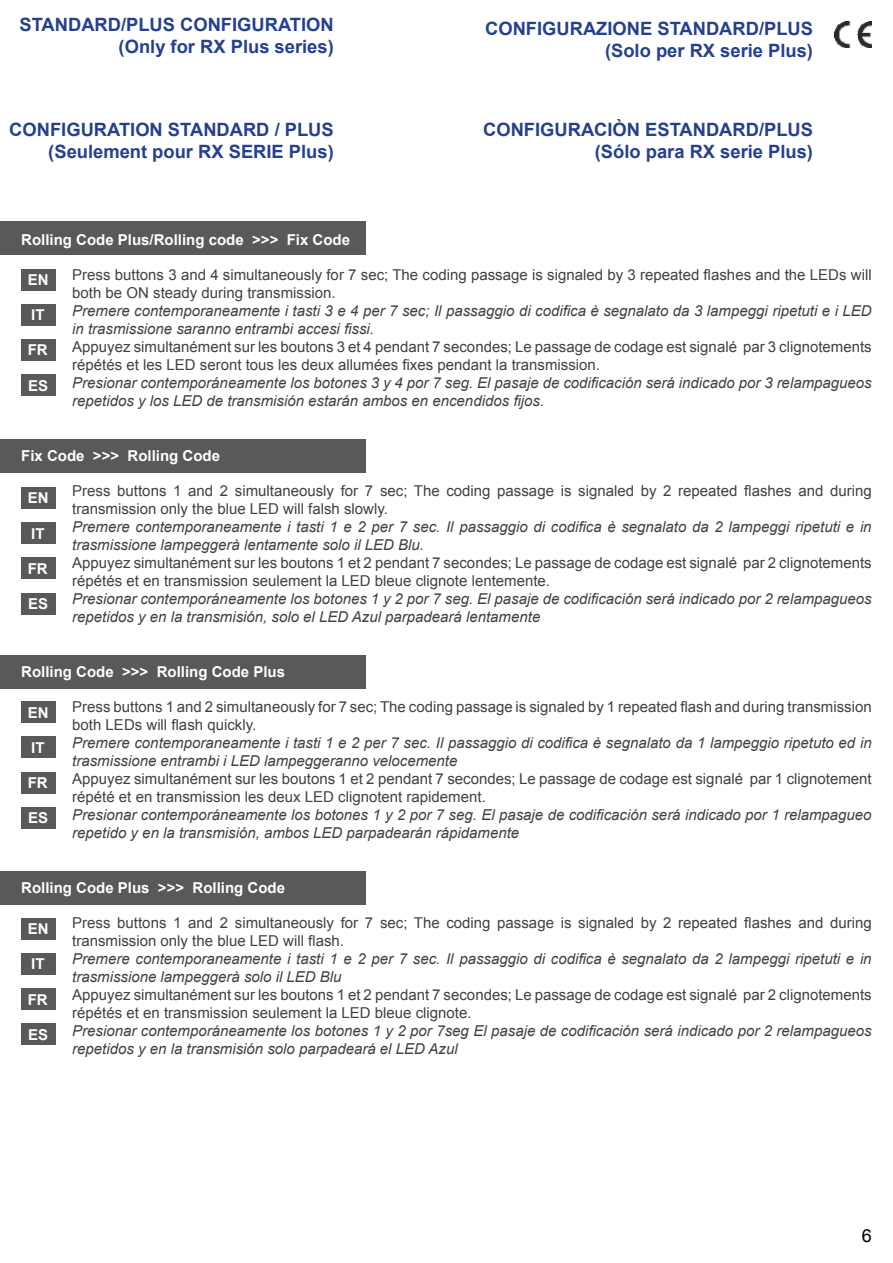
<style>
.page{position:relative;width:893px;height:1263px;background:#fff}
.page>*{position:absolute;margin:0;border:0;box-sizing:border-box;transform-origin:0 0}
.t1{font:700 18.3px/22px "Arial";color:#25408f;text-align:right}
.t2{font:18px "Arial";color:#000}
.t3{font:italic 15px/18px "Arial";color:#414042}
.t4{font:15px/18px "Arial";color:#414042}
.t5{font:700 15px "Arial";color:#fff}
</style>
<div class="page">
<div style="left:0;top:221px;width:366px;height:34px;background:#58595b"></div>
<div style="left:0;top:439px;width:366px;height:34px;background:#58595b"></div>
<div style="left:0;top:655px;width:366px;height:34px;background:#58595b"></div>
<div style="left:0;top:871px;width:366px;height:33px;background:#58595b"></div>
<img style="left:834px;top:21px;width:37px;height:27px">
<div style="left:21px;top:269px;width:34px;height:21px;background:#59595c"></div>
<div style="left:21px;top:487px;width:34px;height:22px;background:#59595c"></div>
<div style="left:21px;top:702px;width:34px;height:21px;background:#59595c"></div>
<div style="left:21px;top:918px;width:34px;height:21px;background:#59595c"></div>
<div style="left:21px;top:304px;width:34px;height:21px;background:#59595c"></div>
<div style="left:21px;top:522px;width:34px;height:22px;background:#59595c"></div>
<div style="left:21px;top:737px;width:34px;height:21px;background:#59595c"></div>
<div style="left:21px;top:953px;width:34px;height:22px;background:#59595c"></div>
<div style="left:21px;top:375px;width:34px;height:21px;background:#59595c"></div>
<div style="left:21px;top:593px;width:34px;height:21px;background:#59595c"></div>
<div style="left:21px;top:807px;width:34px;height:21px;background:#59595c"></div>
<div style="left:21px;top:1024px;width:34px;height:21px;background:#59595c"></div>
<div style="left:21px;top:339px;width:34px;height:22px;background:#59595c"></div>
<div style="left:21px;top:558px;width:34px;height:21px;background:#59595c"></div>
<div style="left:21px;top:772px;width:34px;height:21px;background:#59595c"></div>
<div style="left:21px;top:988px;width:34px;height:22px;background:#59595c"></div>
<p class="t1" style="left:19px;top:14px;width:316px">STANDARD/PLUS CONFIGURATION (Only for RX Plus series)</p>
<p class="t1" style="left:9px;top:120px;width:326px">CONFIGURATION STANDARD / PLUS (Seulement pour RX SERIE Plus)</p>
<p class="t5" style="left:21px;top:230px;width:330px">Rolling Code Plus/Rolling code &gt;&gt;&gt; Fix Code</p>
<p class="t1" style="left:485px;top:18px;width:329px">CONFIGURAZIONE STANDARD/PLUS (Solo per RX serie Plus)</p>
<p class="t1" style="left:483px;top:120px;width:331px">CONFIGURACIÒN ESTANDARD/PLUS (Sólo para RX serie Plus)</p>
<p class="t5" style="left:28px;top:270px;width:22px">EN</p>
<p class="t5" style="left:31px;top:305px;width:15px">IT</p>
<p class="t5" style="left:28px;top:340px;width:21px">FR</p>
<p class="t5" style="left:28px;top:375px;width:22px">ES</p>
<p class="t4" style="left:72px;top:266px;width:801px">Press buttons 3 and 4 simultaneously for 7 sec; The coding passage is signaled by 3 repeated flashes and the LEDs will both be ON steady during transmission.</p>
<p class="t3" style="left:72px;top:302px;width:801px">Premere contemporaneamente i tasti 3 e 4 per 7 sec; Il passaggio di codifica è segnalato da 3 lampeggi ripetuti e i LED in trasmissione saranno entrambi accesi fissi.</p>
<p class="t4" style="left:72px;top:338px;width:801px">Appuyez simultanément sur les boutons 3 et 4 pendant 7 secondes; Le passage de codage est signalé par 3 clignotements répétés et les LED seront tous les deux allumées fixes pendant la transmission.</p>
<p class="t3" style="left:72px;top:374px;width:801px">Presionar contemporáneamente los botones 3 y 4 por 7 seg. El pasaje de codificación será indicado por 3 relampagueos repetidos y los LED de transmisión estarán ambos en encendidos fijos.</p>
<p class="t5" style="left:21px;top:446px;width:200px">Fix Code &gt;&gt;&gt; Rolling Code</p>
<p class="t5" style="left:28px;top:488px;width:22px">EN</p>
<p class="t5" style="left:31px;top:523px;width:15px">IT</p>
<p class="t5" style="left:28px;top:558px;width:21px">FR</p>
<p class="t5" style="left:28px;top:594px;width:22px">ES</p>
<p class="t4" style="left:72px;top:482px;width:801px">Press buttons 1 and 2 simultaneously for 7 sec; The coding passage is signaled by 2 repeated flashes and during transmission only the blue LED will falsh slowly.</p>
<p class="t3" style="left:72px;top:518px;width:801px">Premere contemporaneamente i tasti 1 e 2 per 7 sec. Il passaggio di codifica è segnalato da 2 lampeggi ripetuti e in trasmissione lampeggerà lentamente solo il LED Blu.</p>
<p class="t4" style="left:72px;top:554px;width:801px">Appuyez simultanément sur les boutons 1 et 2 pendant 7 secondes; Le passage de codage est signalé par 2 clignotements répétés et en transmission seulement la LED bleue clignote lentemente.</p>
<p class="t3" style="left:72px;top:590px;width:801px">Presionar contemporáneamente los botones 1 y 2 por 7 seg. El pasaje de codificación será indicado por 2 relampagueos repetidos y en la transmisión, solo el LED Azul parpadeará lentamente</p>
<p class="t5" style="left:21px;top:662px;width:265px">Rolling Code &gt;&gt;&gt; Rolling Code Plus</p>
<p class="t5" style="left:28px;top:702px;width:22px">EN</p>
<p class="t5" style="left:31px;top:738px;width:15px">IT</p>
<p class="t5" style="left:28px;top:773px;width:21px">FR</p>
<p class="t5" style="left:28px;top:808px;width:22px">ES</p>
<p class="t4" style="left:72px;top:698px;width:801px">Press buttons 1 and 2 simultaneously for 7 sec; The coding passage is signaled by 1 repeated flash and during transmission both LEDs will flash quickly.</p>
<p class="t3" style="left:72px;top:734px;width:801px">Premere contemporaneamente i tasti 1 e 2 per 7 sec. Il passaggio di codifica è segnalato da 1 lampeggio ripetuto ed in trasmissione entrambi i LED lampeggeranno velocemente</p>
<p class="t4" style="left:72px;top:770px;width:801px">Appuyez simultanément sur les boutons 1 et 2 pendant 7 secondes; Le passage de codage est signalé par 1 clignotement répété et en transmission les deux LED clignotent rapidement.</p>
<p class="t3" style="left:72px;top:806px;width:801px">Presionar contemporáneamente los botones 1 y 2 por 7 seg. El pasaje de codificación será indicado por 1 relampagueo repetido y en la transmisión, ambos LED parpadearán rápidamente</p>
<p class="t5" style="left:21px;top:878px;width:265px">Rolling Code Plus &gt;&gt;&gt; Rolling Code</p>
<p class="t5" style="left:28px;top:919px;width:22px">EN</p>
<p class="t5" style="left:31px;top:954px;width:15px">IT</p>
<p class="t5" style="left:28px;top:989px;width:21px">FR</p>
<p class="t5" style="left:28px;top:1024px;width:22px">ES</p>
<p class="t4" style="left:72px;top:914px;width:801px">Press buttons 1 and 2 simultaneously for 7 sec; The coding passage is signaled by 2 repeated flashes and during transmission only the blue LED will flash.</p>
<p class="t3" style="left:72px;top:950px;width:801px">Premere contemporaneamente i tasti 1 e 2 per 7 sec. Il passaggio di codifica è segnalato da 2 lampeggi ripetuti e in trasmissione lampeggerà solo il LED Blu</p>
<p class="t4" style="left:72px;top:986px;width:801px">Appuyez simultanément sur les boutons 1 et 2 pendant 7 secondes; Le passage de codage est signalé par 2 clignotements répétés et en transmission seulement la LED bleue clignote.</p>
<p class="t3" style="left:72px;top:1022px;width:801px">Presionar contemporáneamente los botones 1 y 2 por 7seg El pasaje de codificación será indicado por 2 relampagueos repetidos y en la transmisión solo parpadeará el LED Azul</p>
<p class="t2" style="left:862px;top:1223px;width:12px">6</p>
</div>
